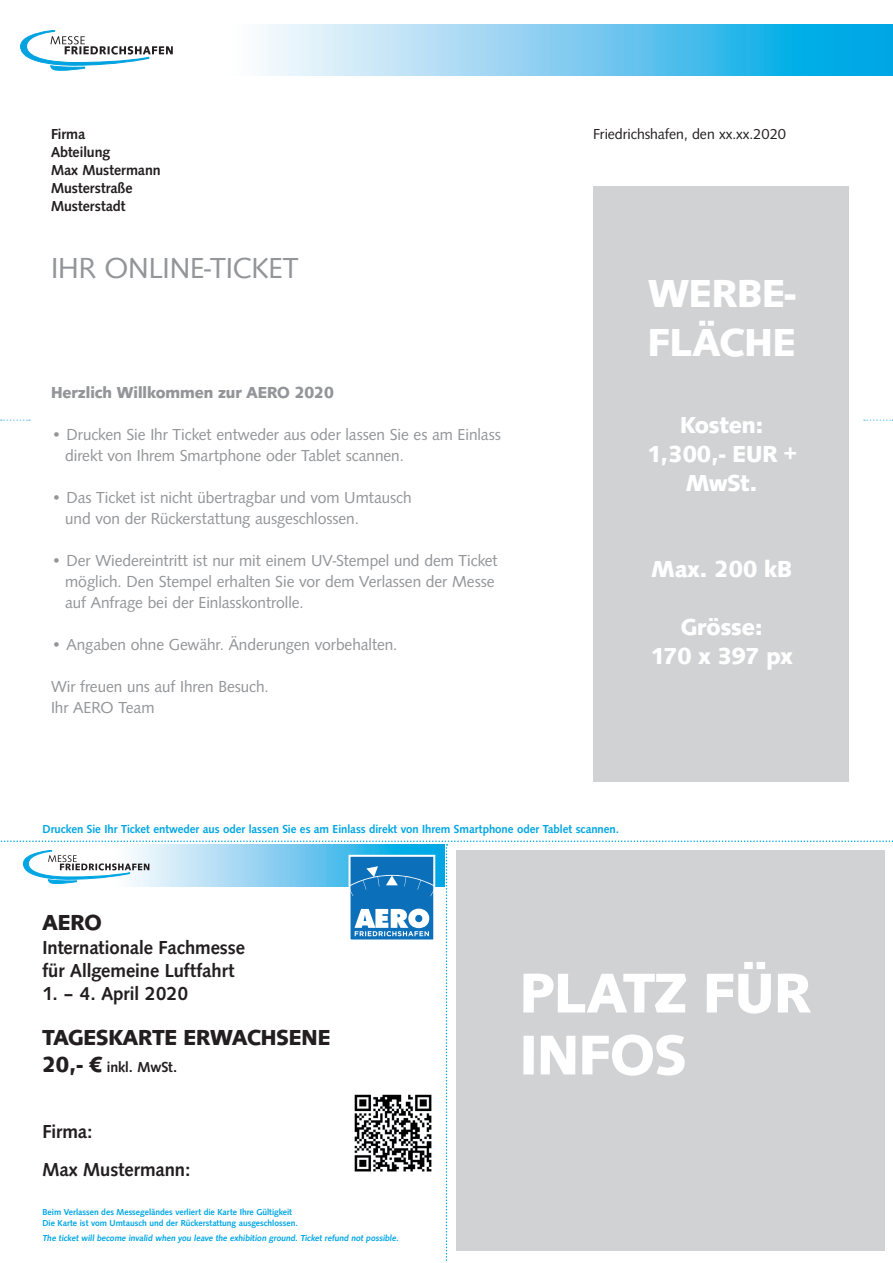
<style>
.page{position:relative;width:893px;height:1263px;background:#fff}
.page>*{position:absolute;margin:0;border:0;box-sizing:border-box;transform-origin:0 0}
.t1{font:700 58.05px/61.9px "Syntax D";color:#fff}
.t2{font:700 40.5px/48.6px "Syntax D";color:#fff}
.t3{font:30px "Syntax D";color:#939598}
.t4{font:700 24px/28.8px "Syntax D";color:#fff;text-align:center}
.t5{font:700 22.5px "Syntax D";color:#231f20}
.t6{font:500 19.5px/23.4px "Syntax D";color:#231f20}
.t7{font:16.5px/21px "Syntax D";color:#939598}
.t8{font:700 16.5px "Syntax D";color:#939598}
.t9{font:500 15px/18px "Syntax D";color:#231f20}
.t10{font:15px "Syntax D";color:#231f20}
.t11{font:500 12px "Syntax D";color:#00a6e4}
.t12{font:500 9px/10.8px "Syntax D";color:#00a6e4}
.s1{font-weight:700;font-size:22.5px}
</style>
<div class="page">
<svg style="left:20px;top:24px;width:873px;height:51px"></svg>
<svg style="left:21px;top:30px;width:152px;height:40px"></svg>
<svg style="left:864px;top:419px;width:29px;height:2px"></svg>
<svg style="left:1px;top:419px;width:29px;height:2px"></svg>
<div style="left:593px;top:186px;width:255px;height:596px;background:#d1d2d4"></div>
<svg style="left:0;top:840px;width:893px;height:421px"></svg>
<div style="left:348px;top:855px;width:87px;height:86px;border:2px solid #fff"></div>
<p class="t9" style="left:51px;top:125px;width:111px">Firma<br>Abteilung<br>Max Mustermann<br>Musterstraße<br>Musterstadt</p>
<h3 class="t3" style="left:51px;top:251px;width:249px">IHR ONLINE-TICKET</h3>
<p class="t8" style="left:51px;top:383px;width:284px">Herzlich Willkommen zur AERO 2020</p>
<p class="t7" style="left:65px;top:424px;width:437px;text-indent:-14px">• Drucken Sie Ihr Ticket entweder aus oder lassen Sie es am Einlass direkt von Ihrem Smartphone oder Tablet scannen.</p>
<p class="t7" style="left:65px;top:487px;width:348px;text-indent:-14px">• Das Ticket ist nicht übertragbar und vom Umtausch und von der Rückerstattung ausgeschlossen.</p>
<p class="t7" style="left:65px;top:550px;width:434px;text-indent:-14px">• Der Wiedereintritt ist nur mit einem UV-Stempel und dem Ticket möglich. Den Stempel erhalten Sie vor dem Verlassen der Messe auf Anfrage bei der Einlasskontrolle.</p>
<p class="t7" style="left:51px;top:634px;width:348px">• Angaben ohne Gewähr. Änderungen vorbehalten.</p>
<p class="t7" style="left:51px;top:676px;width:219px">Wir freuen uns auf Ihren Besuch.<br>Ihr AERO Team</p>
<p class="t10" style="left:593px;top:125px;width:194px">Friedrichshafen, den xx.xx.2020</p>
<h2 class="t2" style="left:648px;top:270px;width:149px">WERBE-<br>FLÄCHE</h2>
<h3 class="t4" style="left:647px;top:411px;width:150px">Kosten:<br>1,300,- EUR +<br>MwSt.</h3>
<h3 class="t4" style="left:652px;top:555px;width:142px">Max. 200 kB</h3>
<h3 class="t4" style="left:651px;top:613px;width:144px">Grösse:<br>170 x 397 px</h3>
<p class="t11" style="left:43px;top:822px;width:578px">Drucken Sie Ihr Ticket entweder aus oder lassen Sie es am Einlass direkt von Ihrem Smartphone oder Tablet scannen.</p>
<h3 class="t5" style="left:43px;top:910px;width:61px">AERO</h3>
<p class="t6" style="left:43px;top:935px;width:204px">Internationale Fachmesse für Allgemeine Luftfahrt</p>
<p class="t6" style="left:43px;top:982px;width:147px">1. – 4. April 2020</p>
<h3 class="t5" style="left:43px;top:1025px;width:289px">TAGESKARTE ERWACHSENE</h3>
<p class="t9" style="left:43px;top:1058px;width:136px"><span class="s1">20,- €</span> inkl. MwSt.</p>
<p class="t6" style="left:43px;top:1113px;width:150px;line-height:37.5px">Firma:<br>Max Mustermann:</p>
<p class="t12" style="left:43px;top:1207px;width:257px">Beim Verlassen des Messegeländes verliert die Karte Ihre Gültigkeit<br>Die Karte ist vom Umtausch und der Rückerstattung ausgeschlossen.</p>
<p class="t12" style="left:43px;top:1233px;width:359px">The ticket will become invalid when you leave the exhibition ground. Ticket refund not possible.</p>
<h1 class="t1" style="left:520px;top:963px;width:292px">PLATZ FÜR<br>INFOS</h1>
</div>
